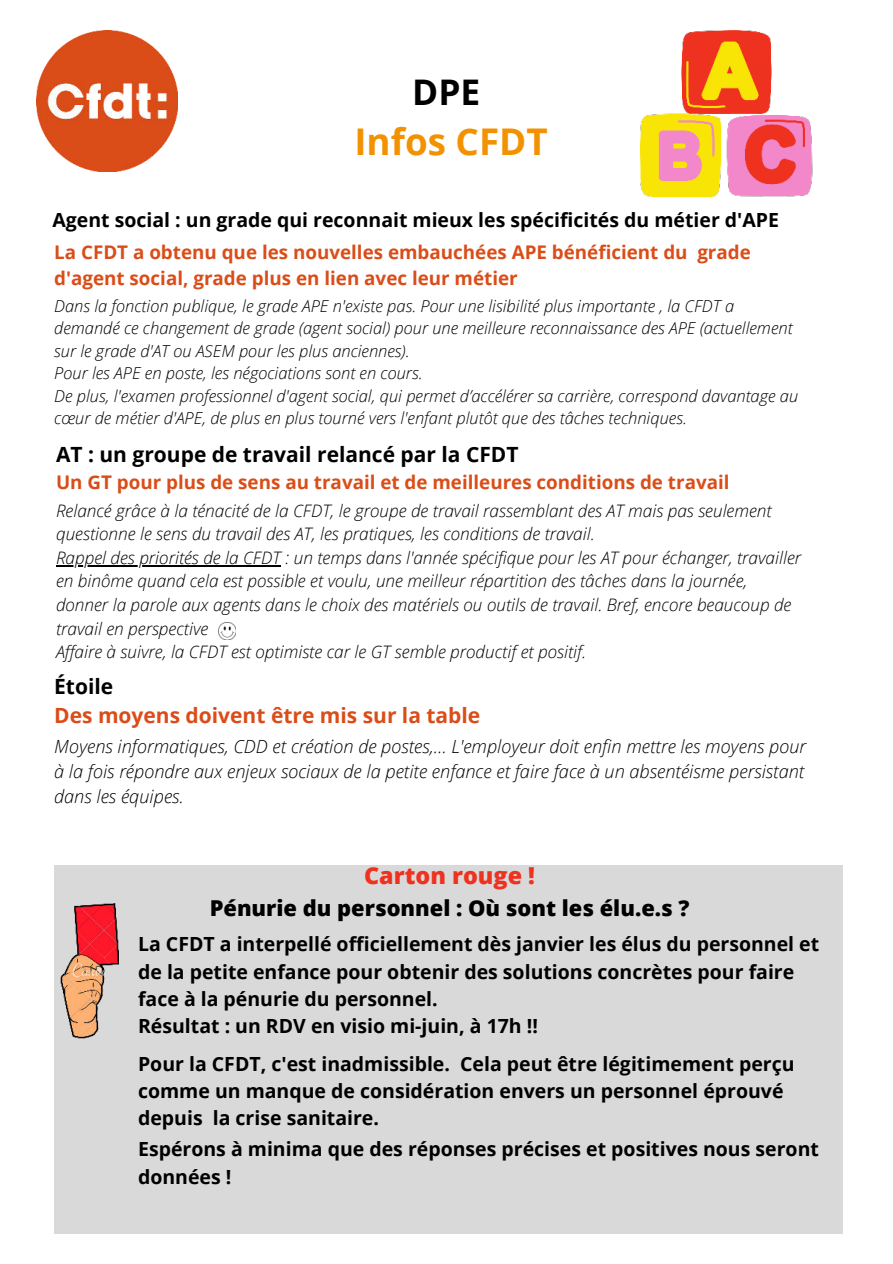
<style>
.page{position:relative;width:893px;height:1264px;background:#fff}
.page>*{position:absolute;margin:0;border:0;box-sizing:border-box;transform-origin:0 0}
.t1{font:700 36.75px "Open Sans";color:#f39200}
.t2{font:700 35.25px "Open Sans";color:#000}
.t3{font:800 23.4px "Open Sans";color:#ef3220}
.t4{font:800 21.9px "Open Sans";color:#000}
.t5{font:700 21px "Open Sans";color:#000}
.t6{font:700 21px "Open Sans";color:#da4d18}
.t7{font:700 19.5px/27.3px "Open Sans";color:#000}
.t8{font:700 18.75px/25.8px "Open Sans";color:#da4d18}
.t9{font:italic 300 18.15px/24.9px "Open Sans";color:#000;text-align:justify}
.t10{font:italic 300 17.25px/23.5px "Open Sans";color:#000}
.t11{font:italic 300 16.5px/22.5px "Open Sans";color:#000}
</style>
<div class="page">
<img style="left:37px;top:30px;width:140px;height:141px">
<div style="left:54px;top:865px;width:789px;height:368px;background:#d9d9d9"></div>
<img style="left:641px;top:30px;width:171px;height:167px">
<img style="left:61px;top:903px;width:57px;height:135px">
<img style="left:219px;top:622px;width:17px;height:17px">
<hr style="left:56px;top:565px;width:225px;height:1px;background:#000">
<h2 class="t2" style="left:412px;top:67px;width:70px">DPE</h2>
<h1 class="t1" style="left:354px;top:116px;width:195px">Infos CFDT</h1>
<p class="t7" style="left:52px;top:206px;width:728px">Agent social : un grade qui reconnait mieux les spécificités du métier d'APE</p>
<p class="t8" style="left:54px;top:239px;width:698px">La CFDT a obtenu que les nouvelles embauchées APE bénéficient du grade d'agent social, grade plus en lien avec leur métier</p>
<p class="t11" style="left:54px;top:294px;width:745px">Dans la fonction publique, le grade APE n'existe pas. Pour une lisibilité plus importante , la CFDT a demandé ce changement de grade (agent social) pour une meilleure reconnaissance des APE (actuellement sur le grade d'AT ou ASEM pour les plus anciennes).<br>Pour les APE en poste, les négociations sont en cours.<br>De plus, l'examen professionnel d'agent social, qui permet d’accélérer sa carrière, correspond davantage au cœur de métier d'APE, de plus en plus tourné vers l'enfant plutôt que des tâches techniques.</p>
<p class="t5" style="left:56px;top:440px;width:464px">AT : un groupe de travail relancé par la CFDT</p>
<p class="t8" style="left:56px;top:468px;width:675px">Un GT pour plus de sens au travail et de meilleures conditions de travail</p>
<p class="t10" style="left:56px;top:498px;width:746px">Relancé grâce à la ténacité de la CFDT, le groupe de travail rassemblant des AT mais pas seulement questionne le sens du travail des AT, les pratiques, les conditions de travail.<br>Rappel des priorités de la CFDT : un temps dans l'année spécifique pour les AT pour échanger, travailler en binôme quand cela est possible et voulu, une meilleur répartition des tâches dans la journée, donner la parole aux agents dans le choix des matériels ou outils de travail. Bref, encore beaucoup de travail en perspective<br>Affaire à suivre, la CFDT est optimiste car le GT semble productif et positif.</p>
<p class="t5" style="left:54px;top:671px;width:61px">Étoile</p>
<p class="t6" style="left:54px;top:700px;width:427px">Des moyens doivent être mis sur la table</p>
<p class="t9" style="left:54px;top:733px;width:753px">Moyens informatiques, CDD et création de postes,... L'employeur doit enfin mettre les moyens pour à la fois répondre aux enjeux sociaux de la petite enfance et faire face à un absentéisme persistant dans les équipes.</p>
<h3 class="t3" style="left:364px;top:857px;width:172px">Carton rouge !</h3>
<p class="t4" style="left:210px;top:891px;width:481px">Pénurie du personnel : Où sont les élu.e.s ?</p>
<p class="t7" style="left:138px;top:930px;width:682px">La CFDT a interpellé officiellement dès janvier les élus du personnel et de la petite enfance pour obtenir des solutions concrètes pour faire face à la pénurie du personnel.<br>Résultat : un RDV en visio mi-juin, à 17h !!</p>
<p class="t7" style="left:138px;top:1049px;width:658px">Pour la CFDT, c'est inadmissible. Cela peut être légitimement perçu comme un manque de considération envers un personnel éprouvé depuis la crise sanitaire.</p>
<p class="t7" style="left:138px;top:1135px;width:682px">Espérons à minima que des réponses précises et positives nous seront données !</p>
</div>
